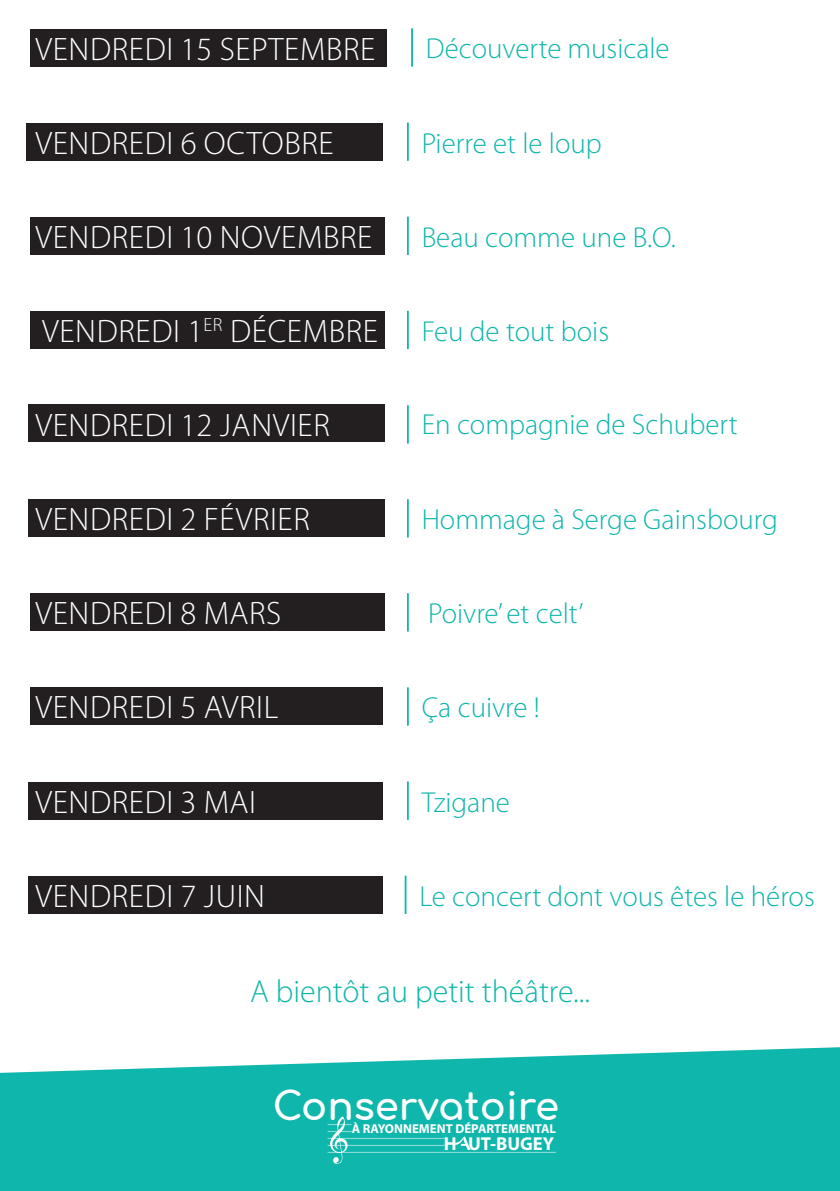
<style>
.page{position:relative;width:840px;height:1191px;background:#fff}
.page>*{position:absolute;margin:0;border:0;box-sizing:border-box;transform-origin:0 0}
.t1{font:700 38.8px "Comfortaa";color:#fff}
.t2{font:300 32.6px "Myriad Pro";letter-spacing:.02em;color:#fff}
.t3{font:300 32px "Myriad Pro";color:#0fb6ab}
.t4{font:300 29px "Myriad Pro";color:#0fb6ab}
.t5{font:700 18.8px "Myriad Pro";color:#fff}
.t6{font:700 13px "Myriad Pro";color:#fff}
</style>
<div class="page">
<svg style="left:0;top:1047px;width:839px;height:144px;background:#25bcb2"></svg>
<hr style="left:327px;top:1151px;width:228px;height:2px;background:#fff">
<hr style="left:327px;top:1144px;width:117px;height:2px;background:#fff">
<hr style="left:327px;top:1137px;width:117px;height:2px;background:#fff">
<svg style="left:327px;top:1116px;width:24px;height:48px"></svg>
<svg style="left:455px;top:1136px;width:15px;height:14px"></svg>
<div style="left:26px;top:123px;width:356px;height:37px;background:#231f20"></div>
<hr style="left:407px;top:122px;width:1px;height:39px;background:#0fb6ab">
<div style="left:31px;top:217px;width:354px;height:37px;background:#231f20"></div>
<hr style="left:407px;top:217px;width:1px;height:38px;background:#0fb6ab">
<div style="left:30px;top:311px;width:354px;height:37px;background:#231f20"></div>
<hr style="left:407px;top:311px;width:1px;height:38px;background:#0fb6ab">
<div style="left:28px;top:876px;width:354px;height:38px;background:#231f20"></div>
<hr style="left:404px;top:875px;width:2px;height:39px;background:#0fb6ab">
<div style="left:28px;top:782px;width:354px;height:38px;background:#231f20"></div>
<hr style="left:407px;top:781px;width:1px;height:39px;background:#0fb6ab">
<div style="left:30px;top:687px;width:352px;height:38px;background:#231f20"></div>
<hr style="left:407px;top:687px;width:1px;height:38px;background:#0fb6ab">
<div style="left:30px;top:593px;width:354px;height:38px;background:#231f20"></div>
<hr style="left:407px;top:593px;width:1px;height:38px;background:#0fb6ab">
<div style="left:28px;top:499px;width:356px;height:37px;background:#231f20"></div>
<hr style="left:407px;top:499px;width:1px;height:38px;background:#0fb6ab">
<div style="left:28px;top:404px;width:356px;height:38px;background:#231f20"></div>
<hr style="left:407px;top:405px;width:1px;height:38px;background:#0fb6ab">
<div style="left:30px;top:29px;width:356px;height:37px;background:#231f20"></div>
<hr style="left:411px;top:28px;width:1px;height:39px;background:#0fb6ab">
<p class="t2" style="left:35px;top:33px;width:341px">VENDREDI 15 SEPTEMBRE</p>
<p class="t4" style="left:425px;top:34px;width:245px">Découverte musicale</p>
<p class="t2" style="left:35px;top:127px;width:299px">VENDREDI 6 OCTOBRE</p>
<p class="t4" style="left:421px;top:129px;width:182px">Pierre et le loup</p>
<p class="t2" style="left:35px;top:221px;width:338px">VENDREDI 10 NOVEMBRE</p>
<p class="t4" style="left:421px;top:223px;width:255px">Beau comme une B.O.</p>
<p class="t2" style="left:42px;top:315px;width:337px">VENDREDI 1<sup>ER</sup> DÉCEMBRE</p>
<p class="t4" style="left:421px;top:317px;width:189px">Feu de tout bois</p>
<p class="t2" style="left:35px;top:409px;width:296px">VENDREDI 12 JANVIER</p>
<p class="t4" style="left:421px;top:410px;width:317px">En compagnie de Schubert</p>
<p class="t2" style="left:35px;top:503px;width:276px">VENDREDI 2 FÉVRIER</p>
<p class="t4" style="left:421px;top:505px;width:357px">Hommage à Serge Gainsbourg</p>
<p class="t2" style="left:35px;top:597px;width:247px">VENDREDI 8 MARS</p>
<p class="t4" style="left:428px;top:599px;width:157px">Poivre’ et celt’</p>
<p class="t2" style="left:35px;top:691px;width:244px">VENDREDI 5 AVRIL</p>
<p class="t4" style="left:421px;top:693px;width:120px">Ça cuivre !</p>
<p class="t2" style="left:35px;top:786px;width:222px">VENDREDI 3 MAI</p>
<p class="t4" style="left:421px;top:788px;width:90px">Tzigane</p>
<p class="t2" style="left:35px;top:880px;width:231px">VENDREDI 7 JUIN</p>
<p class="t4" style="left:419px;top:882px;width:396px">Le concert dont vous êtes le héros</p>
<p class="t3" style="left:250px;top:976px;width:341px">A bientôt au petit théâtre...</p>
<h1 class="t1" style="left:272px;top:1083px;width:288px">Conservatoire</h1>
<p class="t5" style="left:443px;top:1132px;width:112px">H UT-BUGEY</p>
<p class="t6" style="left:351px;top:1120px;width:206px">À RAYONNEMENT DÉPARTEMENTAL</p>
</div>
